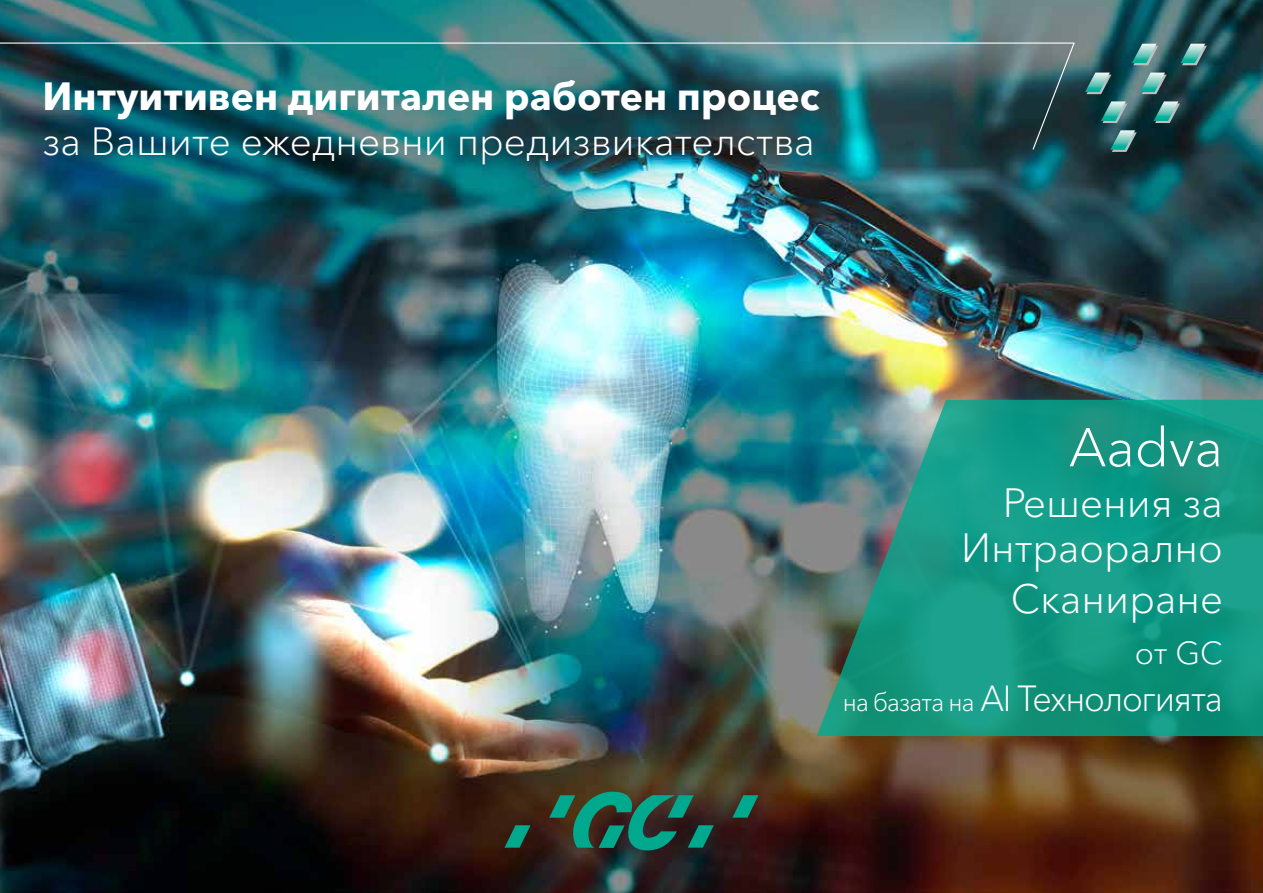
<style>
.page{position:relative;width:1263px;height:893px;background:#fff}
.page>*{position:absolute;margin:0;border:0;box-sizing:border-box;transform-origin:0 0}
.t1{font:300 54px "Avenir Next Cyr";color:#fff}
.t2{font:300 40.5px/45px "Avenir Next Cyr";color:#fff;text-align:right}
.t3{font:300 39px "Avenir Next Cyr";color:#fff}
.t4{font:700 39px "Avenir Next Cyr";color:#fff}
.t5{font:300 36px "Avenir Next Cyr";letter-spacing:-.035em;color:#fff;scale:.95 1}
.t6{font:300 31.5px "Avenir Next Cyr";color:#fff}
.s1{font-size:25.5px}
</style>
<div class="page">
<img style="left:0;top:0;width:1263px;height:893px">
<svg style="left:1102px;top:103px;width:25px;height:20px"></svg>
<svg style="left:1075px;top:46px;width:145px;height:48px;background:#28535a"></svg>
<svg style="left:1155px;top:103px;width:25px;height:20px"></svg>
<svg style="left:1112px;top:132px;width:25px;height:20px"></svg>
<img style="left:1132px;top:44px;width:24px;height:19px">
<img style="left:1085px;top:73px;width:25px;height:19px">
<img style="left:1101px;top:101px;width:25px;height:20px">
<img style="left:1180px;top:44px;width:25px;height:19px">
<img style="left:1140px;top:73px;width:25px;height:19px">
<img style="left:1153px;top:101px;width:25px;height:20px">
<img style="left:1110px;top:130px;width:25px;height:20px">
<img style="left:0;top:42px;width:1075px;height:109px">
<svg style="left:732px;top:795px;width:26px;height:23px"></svg>
<svg style="left:549px;top:792px;width:165px;height:58px;background:#235a4a"></svg>
<svg style="left:504px;top:825px;width:27px;height:23px"></svg>
<svg style="left:817px;top:400px;width:446px;height:336px;background:#1d9583"></svg>
<p class="t4" style="left:43px;top:72px;width:778px">Интуитивен дигитален работен процес</p>
<p class="t3" style="left:43px;top:118px;width:774px">за Вашите ежедневни предизвикателства</p>
<h1 class="t1" style="left:1069px;top:415px;width:155px">Aadva</h1>
<p class="t2" style="left:961px;top:481px;width:263px">Решения за<br>Интраорално</p>
<p class="t2" style="left:1011px;top:577px;width:213px">Сканиране</p>
<p class="t6" style="left:1135px;top:634px;width:89px">от GC</p>
<p class="t5" style="left:843px;top:677px;width:402px"><span class="s1">на базата на</span> AI Технологията</p>
</div>
